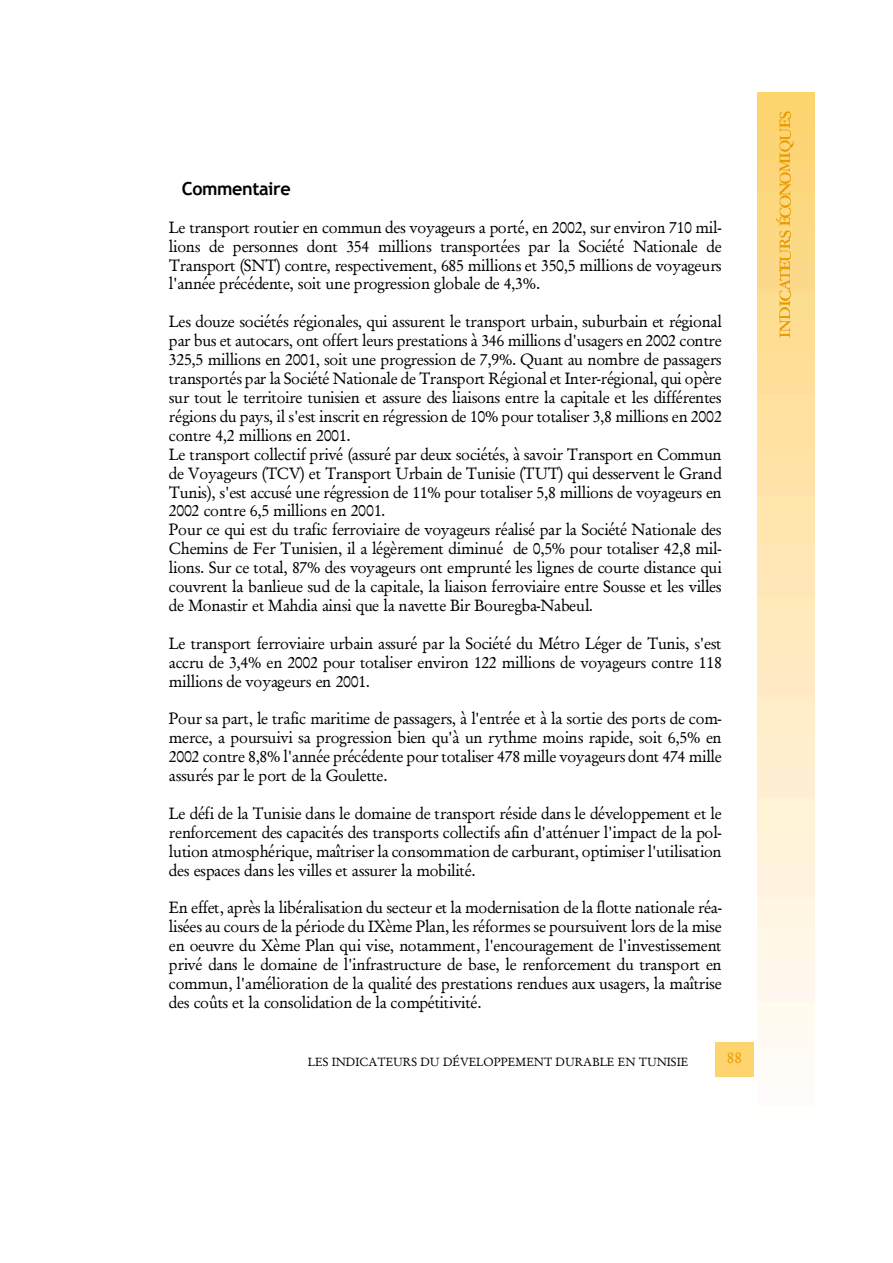
<style>
.page{position:relative;width:893px;height:1263px;background:#fff}
.page>*{position:absolute;margin:0;border:0;box-sizing:border-box;transform-origin:0 0}
.t1{font:700 18px "Trebuchet MS";letter-spacing:-.025em;color:#000}
.t2{font:16.5px/18.9px "Garamond Antiqua";letter-spacing:-.015em;color:#000;text-align:justify}
.t3{font:15.75px "Garamond Antiqua";color:#eb9b00}
.t4{font:12px "Garamond Antiqua";color:#000}
</style>
<div class="page">
<img style="left:758px;top:92px;width:56px;height:962px">
<img style="left:775px;top:279px;width:16px;height:59px">
<img style="left:775px;top:230px;width:15px;height:51px">
<img style="left:775px;top:153px;width:16px;height:73px">
<img style="left:775px;top:141px;width:18px;height:11px">
<img style="left:775px;top:112px;width:15px;height:28px">
<div style="left:715px;top:1042px;width:39px;height:35px;background:#fed46f"></div>
<p class="t1" style="left:182px;top:178px;width:110px">Commentaire</p>
<p class="t2" style="left:169px;top:218px;width:554px">Le transport routier en commun des voyageurs a porté, en 2002, sur environ 710 mil&shy;lions de personnes dont 354 millions transportées par la Société Nationale de Transport (SNT) contre, respectivement, 685 millions et 350,5 millions de voyageurs l'année précédente, soit une progression globale de 4,3%.</p>
<p class="t2" style="left:169px;top:312px;width:555px;text-align:left">Les douze sociétés régionales, qui assurent le transport urbain, suburbain et régional par bus et autocars, ont offert leurs prestations à 346 millions d'usagers en 2002 contre 325,5 millions en 2001, soit une progression de 7,9%. Quant au nombre de passagers transportés par la Société Nationale de Transport Régional et Inter-régional, qui opère sur tout le territoire tunisien et assure des liaisons entre la capitale et les différentes régions du pays, il s'est inscrit en régression de 10% pour totaliser 3,8 millions en 2002 contre 4,2 millions en 2001.<br>Le transport collectif privé (assuré par deux sociétés, à savoir Transport en Commun de Voyageurs (TCV) et Transport Urbain de Tunisie (TUT) qui desservent le Grand Tunis), s'est accusé une régression de 11% pour totaliser 5,8 millions de voyageurs en 2002 contre 6,5 millions en 2001.<br>Pour ce qui est du trafic ferroviaire de voyageurs réalisé par la Société Nationale des Chemins de Fer Tunisien, il a légèrement diminué de 0,5% pour totaliser 42,8 mil&shy;lions. Sur ce total, 87% des voyageurs ont emprunté les lignes de courte distance qui couvrent la banlieue sud de la capitale, la liaison ferroviaire entre Sousse et les villes de Monastir et Mahdia ainsi que la navette Bir Bouregba-Nabeul.</p>
<p class="t2" style="left:169px;top:634px;width:554px">Le transport ferroviaire urbain assuré par la Société du Métro Léger de Tunis, s'est accru de 3,4% en 2002 pour totaliser environ 122 millions de voyageurs contre 118 millions de voyageurs en 2001.</p>
<p class="t2" style="left:169px;top:709px;width:554px">Pour sa part, le trafic maritime de passagers, à l'entrée et à la sortie des ports de com&shy;merce, a poursuivi sa progression bien qu'à un rythme moins rapide, soit 6,5% en 2002 contre 8,8% l'année précédente pour totaliser 478 mille voyageurs dont 474 mille assurés par le port de la Goulette.</p>
<p class="t2" style="left:169px;top:804px;width:554px">Le défi de la Tunisie dans le domaine de transport réside dans le développement et le renforcement des capacités des transports collectifs afin d'atténuer l'impact de la pol&shy;lution atmosphérique, maîtriser la consommation de carburant, optimiser l'utilisation des espaces dans les villes et assurer la mobilité.</p>
<p class="t2" style="left:169px;top:898px;width:555px">En effet, après la libéralisation du secteur et la modernisation de la flotte nationale réa&shy;lisées au cours de la période du IXème Plan, les réformes se poursuivent lors de la mise en oeuvre du Xème Plan qui vise, notamment, l'encouragement de l'investissement privé dans le domaine de l'infrastructure de base, le renforcement du transport en commun, l'amélioration de la qualité des prestations rendues aux usagers, la maîtrise des coûts et la consolidation de la compétitivité.</p>
<p class="t4" style="left:308px;top:1054px;width:382px">LES INDICATEURS DU DÉVELOPPEMENT DURABLE EN TUNISIE</p>
<p class="t3" style="left:727px;top:1048px;width:17px">88</p>
</div>
